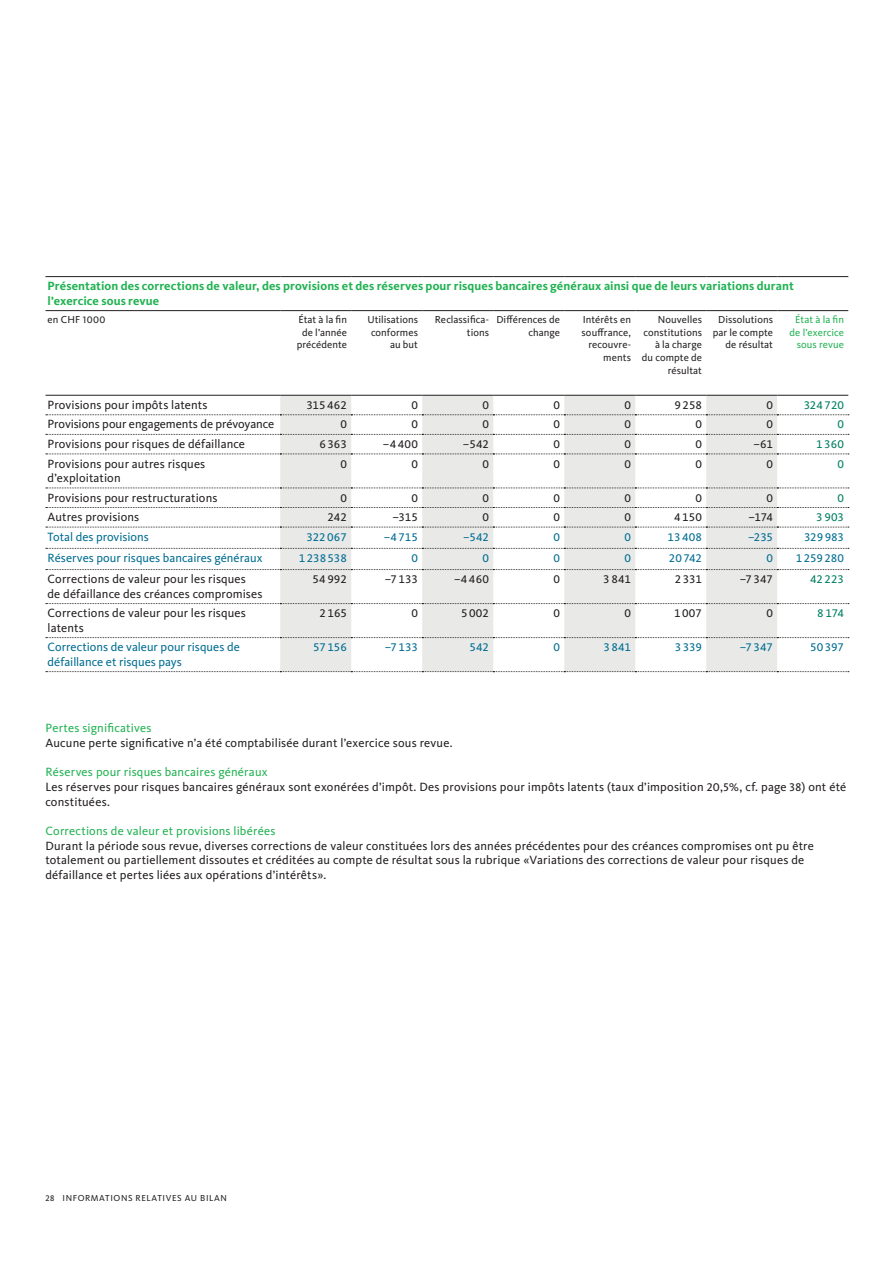
<style>
.page{position:relative;width:893px;height:1263px;background:#fff}
.page>*{position:absolute;margin:0;border:0;box-sizing:border-box;transform-origin:0 0}
.t1{font:12.3px/14.7px "Migrosbank Kievit";letter-spacing:.01em;color:#231f20}
.t2{font:12.3px/14.7px "Migrosbank Kievit";color:#006d92}
.t3{font:700 12.3px/14.7px "Migrosbank Kievit";letter-spacing:.005em;color:#21b252}
.t4{font:12.3px "Migrosbank Kievit";letter-spacing:.015em;color:#21b252}
.t5{font:12.3px "Migrosbank Kievit";letter-spacing:-.01em;color:#231f20}
.t6{font:12.3px "Migrosbank Kievit";letter-spacing:-.005em;color:#017f60}
.t7{font:10.5px/12.8px "Migrosbank Kievit";letter-spacing:.005em;color:#231f20;text-align:right}
.t8{font:10.5px/12.8px "Migrosbank Kievit";letter-spacing:.005em;color:#21b252;text-align:right}
.t9{font:9px "Migrosbank Kievit";letter-spacing:.065em;color:#231f20}
</style>
<div class="page">
<hr style="left:45px;top:276px;width:235px;height:1px;background:#231f20">
<hr style="left:280px;top:276px;width:71px;height:1px;background:#231f20">
<hr style="left:351px;top:276px;width:71px;height:1px;background:#231f20">
<hr style="left:422px;top:276px;width:71px;height:1px;background:#231f20">
<hr style="left:493px;top:276px;width:71px;height:1px;background:#231f20">
<hr style="left:564px;top:276px;width:71px;height:1px;background:#231f20">
<hr style="left:635px;top:276px;width:71px;height:1px;background:#231f20">
<hr style="left:706px;top:276px;width:71px;height:1px;background:#231f20">
<hr style="left:777px;top:276px;width:71px;height:1px;background:#231f20">
<hr style="left:45px;top:310px;width:235px;height:1px;background:#231f20">
<hr style="left:280px;top:310px;width:71px;height:1px;background:#231f20">
<hr style="left:351px;top:310px;width:71px;height:1px;background:#231f20">
<hr style="left:422px;top:310px;width:71px;height:1px;background:#231f20">
<hr style="left:493px;top:310px;width:71px;height:1px;background:#231f20">
<hr style="left:564px;top:310px;width:71px;height:1px;background:#231f20">
<hr style="left:635px;top:310px;width:71px;height:1px;background:#231f20">
<hr style="left:706px;top:310px;width:71px;height:1px;background:#231f20">
<hr style="left:777px;top:310px;width:71px;height:1px;background:#231f20">
<svg style="left:46px;top:395px;width:803px;height:277px"></svg>
<hr style="left:45px;top:395px;width:235px;height:1px;background:#231f20">
<hr style="left:280px;top:395px;width:71px;height:1px;background:#231f20">
<hr style="left:351px;top:395px;width:71px;height:1px;background:#231f20">
<hr style="left:422px;top:395px;width:71px;height:1px;background:#231f20">
<hr style="left:493px;top:395px;width:71px;height:1px;background:#231f20">
<hr style="left:564px;top:395px;width:71px;height:1px;background:#231f20">
<hr style="left:635px;top:395px;width:71px;height:1px;background:#231f20">
<hr style="left:706px;top:395px;width:71px;height:1px;background:#231f20">
<hr style="left:777px;top:395px;width:71px;height:1px;background:#231f20">
<p class="t3" style="left:48px;top:279px;width:748px">Présentation des corrections de valeur, des provisions et des réserves pour risques bancaires généraux ainsi que de leurs variations durant l’exercice sous revue</p>
<p class="t7" style="left:48px;top:313px;width:59px">en CHF 1000</p>
<p class="t7" style="left:297px;top:313px;width:52px;text-align:center">État à la fin de l’année précédente</p>
<p class="t7" style="left:367px;top:313px;width:52px">Utilisations conformes au but</p>
<p class="t7" style="left:435px;top:313px;width:56px">Reclassifica&shy;tions</p>
<p class="t7" style="left:496px;top:313px;width:65px">Différences de change</p>
<p class="t7" style="left:581px;top:313px;width:51px">Intérêts en souffrance, recouvre&shy;ments</p>
<p class="t7" style="left:642px;top:313px;width:62px">Nouvelles constitutions à la charge du compte de résultat</p>
<p class="t7" style="left:713px;top:313px;width:62px">Dissolutions par le compte de résultat</p>
<p class="t8" style="left:789px;top:313px;width:56px">État à la fin de l’exercice sous revue</p>
<p class="t1" style="left:48px;top:398px;width:161px">Provisions pour impôts latents</p>
<p class="t1" style="left:306px;top:398px;width:42px">315462</p>
<p class="t1" style="left:411px;top:398px;width:8px">0</p>
<p class="t1" style="left:482px;top:398px;width:8px">0</p>
<p class="t1" style="left:553px;top:398px;width:8px">0</p>
<p class="t1" style="left:624px;top:398px;width:8px">0</p>
<p class="t1" style="left:674px;top:398px;width:29px">9258</p>
<p class="t1" style="left:766px;top:398px;width:8px">0</p>
<p class="t6" style="left:804px;top:398px;width:42px">324720</p>
<p class="t5" style="left:48px;top:417px;width:228px">Provisions pour engagements de prévoyance</p>
<p class="t1" style="left:340px;top:417px;width:8px">0</p>
<p class="t1" style="left:411px;top:417px;width:8px">0</p>
<p class="t1" style="left:482px;top:417px;width:8px">0</p>
<p class="t1" style="left:553px;top:417px;width:8px">0</p>
<p class="t1" style="left:624px;top:417px;width:8px">0</p>
<p class="t1" style="left:695px;top:417px;width:8px">0</p>
<p class="t1" style="left:766px;top:417px;width:8px">0</p>
<p class="t6" style="left:837px;top:417px;width:8px">0</p>
<p class="t1" style="left:48px;top:437px;width:199px">Provisions pour risques de défaillance</p>
<p class="t1" style="left:319px;top:437px;width:29px">6363</p>
<p class="t1" style="left:383px;top:437px;width:37px">–4400</p>
<p class="t1" style="left:463px;top:437px;width:28px">–542</p>
<p class="t1" style="left:553px;top:437px;width:8px">0</p>
<p class="t1" style="left:624px;top:437px;width:8px">0</p>
<p class="t1" style="left:695px;top:437px;width:8px">0</p>
<p class="t1" style="left:753px;top:437px;width:21px">–61</p>
<p class="t6" style="left:816px;top:437px;width:29px">1360</p>
<p class="t1" style="left:48px;top:456px;width:159px">Provisions pour autres risques d’exploitation</p>
<p class="t1" style="left:340px;top:456px;width:8px">0</p>
<p class="t1" style="left:411px;top:456px;width:8px">0</p>
<p class="t1" style="left:482px;top:456px;width:8px">0</p>
<p class="t1" style="left:553px;top:456px;width:8px">0</p>
<p class="t1" style="left:624px;top:456px;width:8px">0</p>
<p class="t1" style="left:695px;top:456px;width:8px">0</p>
<p class="t1" style="left:766px;top:456px;width:8px">0</p>
<p class="t6" style="left:837px;top:457px;width:8px">0</p>
<p class="t1" style="left:48px;top:490px;width:171px">Provisions pour restructurations</p>
<p class="t1" style="left:340px;top:490px;width:8px">0</p>
<p class="t1" style="left:411px;top:490px;width:8px">0</p>
<p class="t1" style="left:482px;top:490px;width:8px">0</p>
<p class="t1" style="left:553px;top:490px;width:8px">0</p>
<p class="t1" style="left:624px;top:490px;width:8px">0</p>
<p class="t1" style="left:695px;top:490px;width:8px">0</p>
<p class="t1" style="left:766px;top:490px;width:8px">0</p>
<p class="t6" style="left:837px;top:491px;width:8px">0</p>
<p class="t1" style="left:48px;top:510px;width:93px">Autres provisions</p>
<p class="t1" style="left:328px;top:510px;width:21px">242</p>
<p class="t1" style="left:392px;top:510px;width:27px">–315</p>
<p class="t1" style="left:482px;top:510px;width:8px">0</p>
<p class="t1" style="left:553px;top:510px;width:8px">0</p>
<p class="t1" style="left:624px;top:510px;width:8px">0</p>
<p class="t1" style="left:674px;top:510px;width:29px">4150</p>
<p class="t1" style="left:749px;top:510px;width:26px">–174</p>
<p class="t6" style="left:816px;top:510px;width:29px">3903</p>
<p class="t2" style="left:48px;top:529px;width:103px">Total des provisions</p>
<p class="t2" style="left:306px;top:529px;width:42px">322067</p>
<p class="t2" style="left:384px;top:529px;width:36px">–4715</p>
<p class="t2" style="left:463px;top:529px;width:27px">–542</p>
<p class="t2" style="left:553px;top:529px;width:8px">0</p>
<p class="t2" style="left:624px;top:529px;width:8px">0</p>
<p class="t2" style="left:667px;top:529px;width:36px">13408</p>
<p class="t2" style="left:748px;top:529px;width:26px">–235</p>
<p class="t2" style="left:804px;top:529px;width:42px">329983</p>
<p class="t2" style="left:48px;top:551px;width:217px">Réserves pour risques bancaires généraux</p>
<p class="t2" style="left:299px;top:551px;width:50px">1238538</p>
<p class="t2" style="left:411px;top:551px;width:8px">0</p>
<p class="t2" style="left:482px;top:551px;width:8px">0</p>
<p class="t2" style="left:553px;top:551px;width:8px">0</p>
<p class="t2" style="left:624px;top:551px;width:8px">0</p>
<p class="t2" style="left:669px;top:551px;width:35px">20742</p>
<p class="t2" style="left:766px;top:551px;width:8px">0</p>
<p class="t2" style="left:796px;top:551px;width:50px">1259280</p>
<p class="t1" style="left:48px;top:572px;width:216px">Corrections de valeur pour les risques<br>de défaillance des créances compromises</p>
<p class="t1" style="left:313px;top:572px;width:36px">54992</p>
<p class="t1" style="left:385px;top:572px;width:35px">–7133</p>
<p class="t1" style="left:454px;top:572px;width:36px">–4460</p>
<p class="t1" style="left:553px;top:572px;width:8px">0</p>
<p class="t1" style="left:603px;top:572px;width:29px">3841</p>
<p class="t1" style="left:675px;top:572px;width:29px">2331</p>
<p class="t1" style="left:740px;top:572px;width:35px">–7347</p>
<p class="t6" style="left:810px;top:572px;width:36px">42223</p>
<p class="t1" style="left:48px;top:606px;width:200px">Corrections de valeur pour les risques latents</p>
<p class="t1" style="left:319px;top:606px;width:29px">2165</p>
<p class="t1" style="left:411px;top:606px;width:8px">0</p>
<p class="t1" style="left:461px;top:606px;width:29px">5002</p>
<p class="t1" style="left:553px;top:606px;width:8px">0</p>
<p class="t1" style="left:624px;top:606px;width:8px">0</p>
<p class="t1" style="left:674px;top:606px;width:30px">1007</p>
<p class="t1" style="left:766px;top:606px;width:8px">0</p>
<p class="t6" style="left:817px;top:606px;width:28px">8174</p>
<p class="t2" style="left:48px;top:640px;width:194px">Corrections de valeur pour risques de défaillance et risques pays</p>
<p class="t2" style="left:313px;top:640px;width:35px">57156</p>
<p class="t2" style="left:385px;top:640px;width:35px">–7133</p>
<p class="t2" style="left:469px;top:640px;width:21px">542</p>
<p class="t2" style="left:553px;top:640px;width:8px">0</p>
<p class="t2" style="left:603px;top:640px;width:29px">3841</p>
<p class="t2" style="left:675px;top:640px;width:29px">3339</p>
<p class="t2" style="left:740px;top:640px;width:35px">–7347</p>
<p class="t2" style="left:810px;top:640px;width:35px">50397</p>
<p class="t4" style="left:45px;top:721px;width:107px">Pertes significatives</p>
<p class="t1" style="left:45px;top:736px;width:409px">Aucune perte significative n’a été comptabilisée durant l’exercice sous revue.</p>
<p class="t4" style="left:45px;top:765px;width:224px">Réserves pour risques bancaires généraux</p>
<p class="t1" style="left:45px;top:780px;width:802px">Les réserves pour risques bancaires généraux sont exonérées d’impôt. Des provisions pour impôts latents (taux d’imposition 20,5%, cf. page 38) ont été constituées.</p>
<p class="t4" style="left:45px;top:824px;width:232px">Corrections de valeur et provisions libérées</p>
<p class="t1" style="left:45px;top:838px;width:770px">Durant la période sous revue, diverses corrections de valeur constituées lors des années précédentes pour des créances compromises ont pu être totalement ou partiellement dissoutes et créditées au compte de résultat sous la rubrique «Variations des corrections de valeur pour risques de défaillance et pertes liées aux opérations d’intérêts».</p>
<p class="t9" style="left:45px;top:1193px;width:183px">28 INFORMATIONS RELATIVES AU BILAN</p>
</div>
